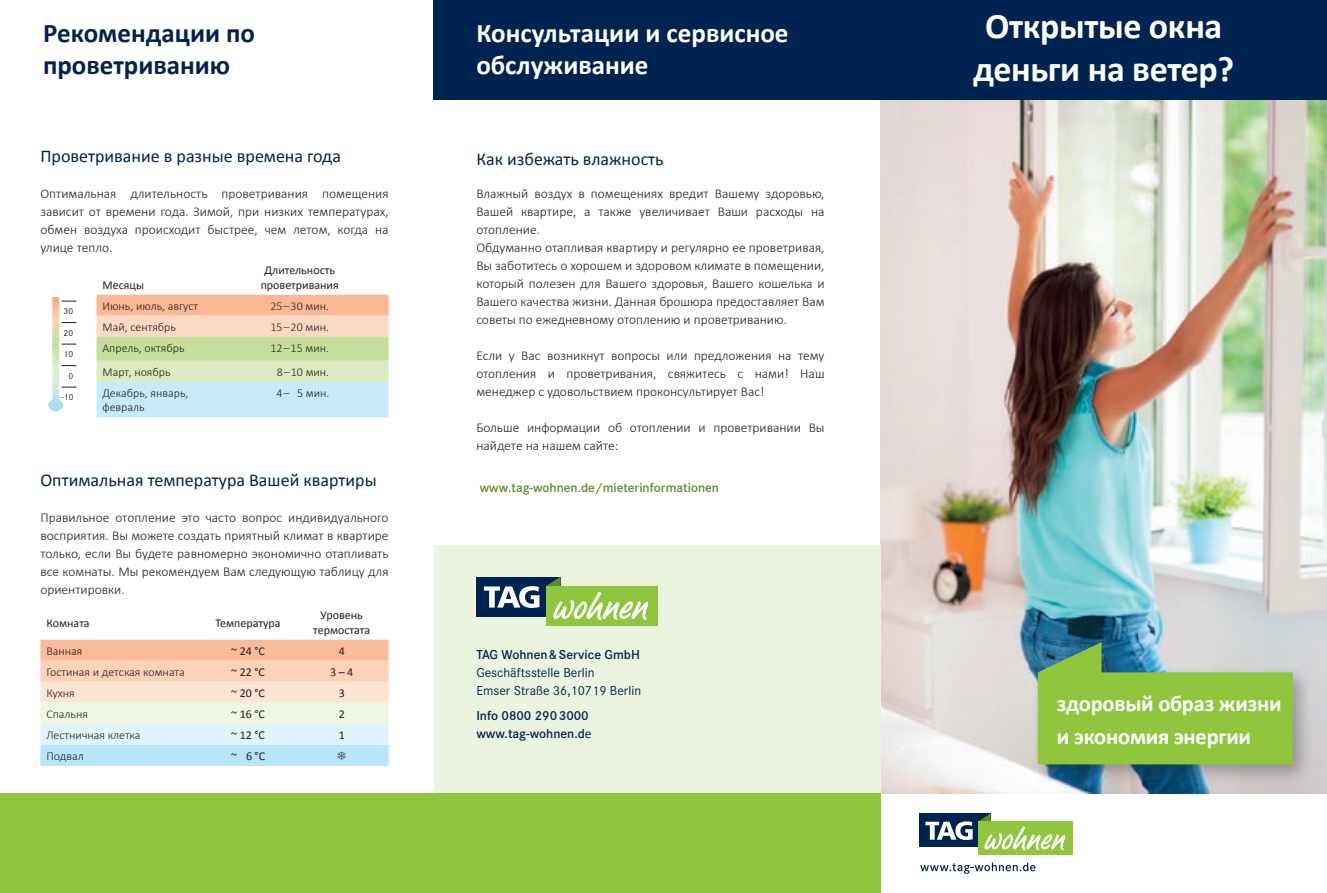
<style>
.page{position:relative;width:1327px;height:893px;background:#fff}
.page>*{position:absolute;margin:0;border:0;box-sizing:border-box;transform-origin:0 0}
.t1{font:700 36px "Calibri";letter-spacing:-.01em;color:#fff}
.t2{font:700 27px/32.4px "Calibri";color:#fff}
.t3{font:700 27px/32.4px "Calibri";color:#002451}
.t4{font:700 22.5px "Calibri";letter-spacing:-.01em;color:#fff}
.Text{font:18px "Calibri";color:#002451}
.Headline{font:18px "Calibri";color:#002451}
.Text-2{font:300 13.5px/18px "Calibri";color:#231f20;text-align:justify}
.Text-3{font:600 13.5px "Corporate S";color:#002451}
.Text-4{font:13.5px "Corporate S";color:#002451}
.Text-5{font:600 13.5px "Corporate S";color:#5f8a28}
.Text-6{font:300 12px/14.4px "Calibri";color:#231f20}
.t5{font:12px/14.4px "Calibri";color:#231f20;text-align:center}
.t6{font:9px "Corporate S";color:#231f20}
.s1{font-family:"Calibri";font-weight:400}
</style>
<div class="page">
<img style="left:880px;top:99px;width:447px;height:695px">
<div style="left:434px;top:546px;width:446px;height:248px;background:#ebf4de"></div>
<div style="left:0;top:794px;width:880px;height:99px;background:#8fc63e"></div>
<div style="left:434px;top:0;width:893px;height:99px;background:#002451"></div>
<div style="left:919px;top:813px;width:71px;height:34px;background:#002451"></div>
<svg style="left:925px;top:821px;width:47px;height:19px"></svg>
<svg style="left:920px;top:863px;width:115px;height:11px"></svg>
<div style="left:978px;top:821px;width:95px;height:34px;background:#8fc63e"></div>
<svg style="left:979px;top:813px;width:86px;height:37px"></svg>
<svg style="left:97px;top:295px;width:292px;height:122px;background:#dbdcc2"></svg>
<svg style="left:48px;top:297px;width:28px;height:114px"></svg>
<div style="left:1029px;top:635px;width:284px;height:149px;background:#231f20;opacity:.33"></div>
<svg style="left:1037px;top:642px;width:256px;height:122px;background:#8fc15a"></svg>
<div style="left:476px;top:577px;width:84px;height:39px;background:#002451"></div>
<div style="left:546px;top:586px;width:111px;height:40px;background:#8fc63e"></div>
<svg style="left:546px;top:577px;width:14px;height:9px"></svg>
<svg style="left:484px;top:586px;width:55px;height:22px"></svg>
<svg style="left:553px;top:592px;width:95px;height:28px"></svg>
<svg style="left:40px;top:640px;width:349px;height:126px;background:#eae0d5"></svg>
<p class="t3" style="left:43px;top:17px;width:214px">Рекомендации по проветриванию</p>
<p class="Text" style="left:40px;top:145px;width:302px">Проветривание в разные времена года</p>
<p class="Text-2" style="left:40px;top:184px;width:350px">Оптимальная длительность проветривания помещения зависит от времени года. Зимой, при низких температурах, обмен воздуха происходит быстрее, чем летом, когда на улице тепло.</p>
<p class="t5" style="left:103px;top:277px;width:43px">Месяцы</p>
<p class="t5" style="left:261px;top:263px;width:80px">Длительность проветривания</p>
<p class="t6" style="left:64px;top:306px;width:11px">30</p>
<p class="t6" style="left:64px;top:328px;width:11px">20</p>
<p class="t6" style="left:64px;top:349px;width:11px">10</p>
<p class="t6" style="left:68px;top:371px;width:6px">0</p>
<p class="t6" style="left:61px;top:392px;width:14px">-10</p>
<p class="Text-6" style="left:103px;top:298px;width:97px">Июнь, июль, август</p>
<p class="Text-6" style="left:270px;top:298px;width:60px">25 – 30 мин.</p>
<p class="Text-6" style="left:103px;top:319px;width:75px">Май, сентябрь</p>
<p class="Text-6" style="left:270px;top:319px;width:60px">15 – 20 мин.</p>
<p class="Text-6" style="left:103px;top:340px;width:83px">Апрель, октябрь</p>
<p class="Text-6" style="left:270px;top:340px;width:60px">12 – 15 мин.</p>
<p class="Text-6" style="left:103px;top:364px;width:70px">Март, ноябрь</p>
<p class="Text-6" style="left:277px;top:364px;width:54px">8 – 10 мин.</p>
<p class="Text-6" style="left:103px;top:385px;width:87px">Декабрь, январь, февраль</p>
<p class="Text-6" style="left:277px;top:385px;width:54px">4 – 5 мин.</p>
<p class="Text" style="left:40px;top:469px;width:338px">Оптимальная температура Вашей квартиры</p>
<p class="Text-2" style="left:40px;top:508px;width:350px">Правильное отопление это часто вопрос индивидуального восприятия. Вы можете создать приятный климат в квартире только, если Вы будете равномерно экономично отапливать все комнаты. Мы рекомендуем Вам следующую таблицу для ориентировки.</p>
<p class="t5" style="left:46px;top:615px;width:45px">Комната</p>
<p class="t5" style="left:215px;top:615px;width:67px">Температура</p>
<p class="t5" style="left:313px;top:608px;width:59px">Уровень термостата</p>
<p class="Text-6" style="left:46px;top:643px;width:37px">Ванная</p>
<p class="t5" style="left:231px;top:644px;width:35px">~ 24 °C</p>
<p class="t5" style="left:339px;top:644px;width:8px">4</p>
<p class="Text-6" style="left:46px;top:664px;width:140px">Гостиная и детская комната</p>
<p class="t5" style="left:231px;top:665px;width:35px">~ 22 °C</p>
<p class="t5" style="left:330px;top:665px;width:24px">3 – 4</p>
<p class="Text-6" style="left:46px;top:685px;width:30px">Кухня</p>
<p class="t5" style="left:231px;top:686px;width:35px">~ 20 °C</p>
<p class="t5" style="left:339px;top:686px;width:8px">3</p>
<p class="Text-6" style="left:46px;top:706px;width:43px">Спальня</p>
<p class="t5" style="left:231px;top:707px;width:35px">~ 16 °C</p>
<p class="t5" style="left:339px;top:707px;width:8px">2</p>
<p class="Text-6" style="left:46px;top:727px;width:96px">Лестничная клетка</p>
<p class="t5" style="left:231px;top:728px;width:35px">~ 12 °C</p>
<p class="t5" style="left:339px;top:728px;width:8px">1</p>
<p class="Text-6" style="left:46px;top:748px;width:39px">Подвал</p>
<p class="t5" style="left:231px;top:749px;width:36px">~ 6 °C</p>
<p class="t2" style="left:476px;top:17px;width:314px">Консультации и сервисное обслуживание</p>
<p class="Headline" style="left:476px;top:148px;width:189px">Как избежать влажность</p>
<p class="Text-2" style="left:476px;top:184px;width:350px">Влажный воздух в помещениях вредит Вашему здоровью, Вашей квартире, а также увеличивает Ваши расходы на отопление.</p>
<p class="Text-2" style="left:476px;top:238px;width:350px">Обдуманно отапливая квартиру и регулярно ее проветривая, Вы заботитесь о хорошем и здоровом климате в помещении, который полезен для Вашего здоровья, Вашего кошелька и Вашего качества жизни. Данная брошюра предоставляет Вам советы по ежедневному отоплению и проветриванию.</p>
<p class="Text-2" style="left:476px;top:346px;width:350px">Если у Вас возникнут вопросы или предложения на тему отопления и проветривания, свяжитесь с нами! Наш менеджер с удовольствием проконсультирует Вас!</p>
<p class="Text-2" style="left:476px;top:418px;width:350px">Больше информации об отоплении и проветривании Вы найдете на нашем сайте:</p>
<p class="Text-5" style="left:480px;top:480px;width:241px">www.tag-wohnen.de/mieterinformationen</p>
<p class="Text-3" style="left:476px;top:647px;width:165px">TAG Wohnen&amp;Service GmbH</p>
<p class="Text-4" style="left:476px;top:665px;width:120px">Geschäftsstelle Berlin</p>
<p class="Text-4" style="left:476px;top:683px;width:166px">Emser Straße 36,10719 Berlin</p>
<p class="Text-3" style="left:476px;top:708px;width:114px">Info 0800 2903000</p>
<p class="Text-3" style="left:476px;top:726px;width:117px">www.tag-wohnen.d<span class="s1">e</span></p>
<p class="t1" style="left:985px;top:3px;width:239px">Открытые окна</p>
<p class="t1" style="left:973px;top:46px;width:263px">деньги на ветер?</p>
<p class="t4" style="left:1057px;top:690px;width:226px">здоровый образ жизни</p>
<p class="t4" style="left:1057px;top:723px;width:196px">и экономия энергии</p>
</div>
